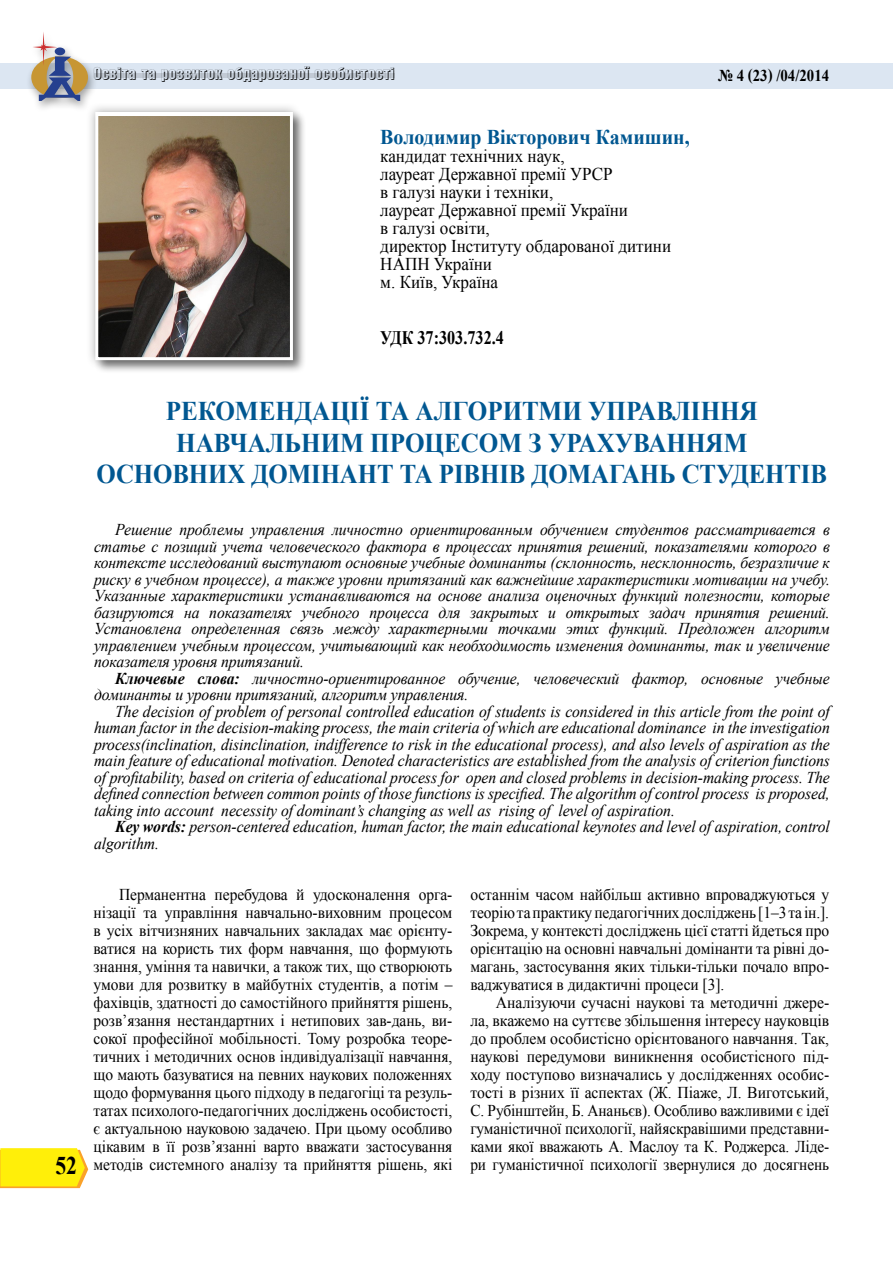
<style>
.page{position:relative;width:893px;height:1263px;background:#fff}
.page>*{position:absolute;margin:0;border:0;box-sizing:border-box;transform-origin:0 0}
.t1{font:700 27px/31.5px "Times New Roman";color:#005791;text-align:center;scale:.93 1}
.t2{font:700 25.5px "Times New Roman";color:#000;scale:.85 1}
.t3{font:700 21px "Times New Roman";color:#005791;scale:.95 1}
.t4{font:700 19.05px "Times New Roman";color:#000;scale:.85 1}
.t5{font:18px/18px "Times New Roman";letter-spacing:-.005em;color:#000;scale:.95 1}
.t6{font:italic 16.5px/16.5px "Times New Roman";letter-spacing:-.005em;color:#000;text-align:justify;scale:.95 1}
.t7{font:16.5px/18px "Times New Roman";letter-spacing:-.005em;color:#000;text-align:justify;scale:.94 1}
.t8{font:16.5px/18px "Times New Roman";letter-spacing:-.005em;color:#000;text-align:justify;scale:.95 1}
.t9{font:16.5px "Helios Compr Shadow";color:#000}
.t10{font:700 16.5px "Times New Roman";color:#000;scale:.9 1}
.s1{font-weight:700}
</style>
<div class="page">
<div style="left:1px;top:63px;width:892px;height:26px;background:#dce6f2"></div>
<svg style="left:0;top:1148px;width:88px;height:40px;background:#feea18"></svg>
<hr style="left:94px;top:73px;width:300px;height:4px;background:#c2cad5">
<div style="left:26px;top:30px;width:72px;height:82px;background:#000;opacity:.37"></div>
<svg style="left:31px;top:31px;width:57px;height:70px"></svg>
<div style="left:93px;top:110px;width:214px;height:264px;background:#000;opacity:.5"></div>
<div style="left:86px;top:102px;width:217px;height:267px;background:#000;opacity:.3"></div>
<img style="left:99px;top:116px;width:190px;height:240px">
<div style="left:95px;top:112px;width:198px;height:248px;border:3px solid #fff"></div>
<p class="t9" style="left:94px;top:65px;width:303px">Освіта та розвиток обдарованої особистості</p>
<p class="t3" style="left:380px;top:123px;width:327px">Володимир Вікторович Камишин,</p>
<p class="t5" style="left:380px;top:147px;width:308px">кандидат технічних наук,<br>лауреат Державної премії УРСР<br>в галузі науки і техніки,<br>лауреат Державної премії України<br>в галузі освіти,<br>директор Інституту обдарованої дитини<br>НАПН України<br>м. Київ, Україна</p>
<p class="t4" style="left:380px;top:324px;width:147px">УДК 37:303.732.4</p>
<p class="t10" style="left:718px;top:64px;width:125px">№ 4 (23) /04/2014</p>
<h2 class="t2" style="left:55px;top:1148px;width:27px">52</h2>
<h1 class="t1" style="left:97px;top:395px;width:787px">РЕКОМЕНДАЦІЇ ТА АЛГОРИТМИ УПРАВЛІННЯ<br>НАВЧАЛЬНИМ ПРОЦЕСОМ З УРАХУВАННЯМ<br>ОСНОВНИХ ДОМІНАНТ ТА РІВНІВ ДОМАГАНЬ СТУДЕНТІВ</h1>
<p class="t6" style="left:94px;top:521px;width:776px;text-indent:21px">Решение проблемы управления личностно ориентированным обучением студентов рассматривается в статье с позиций учета человеческого фактора в процессах принятия решений, показателями которого в контексте исследований выступают основные учебные доминанты (склонность, несклонность, безразличие к риску в учебном процессе), а также уровни притязаний как важнейшие характеристики мотивации на учебу.<br>Указанные характеристики устанавливаются на основе анализа оценочных функций полезности, которые базируются на показателях учебного процесса для закрытых и открытых задач принятия решений.<br>Установлена определенная связь между характерными точками этих функций. Предложен алгоритм управлением учебным процессом, учитывающий как необходимость изменения доминанты, так и увеличение показателя уровня притязаний.</p>
<p class="t6" style="left:94px;top:670px;width:776px;text-indent:21px"><span class="s1">Ключевые слова:</span> личностно-ориентированное обучение, человеческий фактор, основные учебные доминанты и уровни притязаний, алгоритм управления.</p>
<p class="t6" style="left:94px;top:703px;width:776px;text-indent:21px">The decision of problem of personal controlled education of students is considered in this article from the point of human factor in the decision-making process, the main criteria of which are educational dominance in the investigation process(inclination, disinclination, indifference to risk in the educational process), and also levels of aspiration as the main feature of educational motivation. Denoted characteristics are established from the analysis of criterion functions of profitability, based on criteria of educational process for open and closed problems in decision-making process. The defined connection between common points of those functions is specified. The algorithm of control process is proposed, taking into account necessity of dominant’s changing as well as rising of level of aspiration.</p>
<p class="t6" style="left:94px;top:818px;width:776px;text-indent:21px"><span class="s1">Key words:</span> person-centered education, human factor, the main educational keynotes and level of aspiration, control algorithm.</p>
<p class="t7" style="left:94px;top:885px;width:383px;text-indent:26px">Перманентна перебудова й удосконалення орга&shy;нізації та управління навчально-виховним процесом в усіх вітчизняних навчальних закладах має орієнту&shy;ватися на користь тих форм навчання, що формують знання, уміння та навички, а також тих, що створюють умови для розвитку в майбутніх студентів, а потім – фахівців, здатності до самостійного прийняття рішень, розв’язання нестандартних і нетипових зав-дань, ви&shy;сокої професійної мобільності. Тому розробка теоре&shy;тичних і методичних основ індивідуалізації навчання, що мають базуватися на певних наукових положеннях щодо формування цього підходу в педагогіці та резуль&shy;татах психолого-педагогічних досліджень особистості, є актуальною науковою задачею. При цьому особливо цікавим в її розв’язанні варто вважати застосування методів системного аналізу та прийняття рішень, які</p>
<p class="t7" style="left:470px;top:885px;width:383px">останнім часом найбільш активно впроваджуються у теорію та практику педагогічних досліджень [1–3 та ін.].<br>Зокрема, у контексті досліджень цієї статті йдеться про орієнтацію на основні навчальні домінанти та рівні до&shy;магань, застосування яких тільки-тільки почало впро&shy;ваджуватися в дидактичні процеси [3].</p>
<p class="t8" style="left:470px;top:993px;width:379px;text-indent:26px">Аналізуючи сучасні наукові та методичні джере&shy;ла, вкажемо на суттєве збільшення інтересу науковців до проблем особистісно орієнтованого навчання. Так, наукові передумови виникнення особистісного під&shy;ходу поступово визначались у дослідженнях особис&shy;тості в різних її аспектах (Ж. Піаже, Л. Виготський, С. Рубінштейн, Б. Ананьєв). Особливо важливими є ідеї гуманістичної психології, найяскравішими представни&shy;ками якої вважають А. Маслоу та К. Роджерса. Ліде&shy;ри гуманістичної психології звернулися до досягнень</p>
</div>
